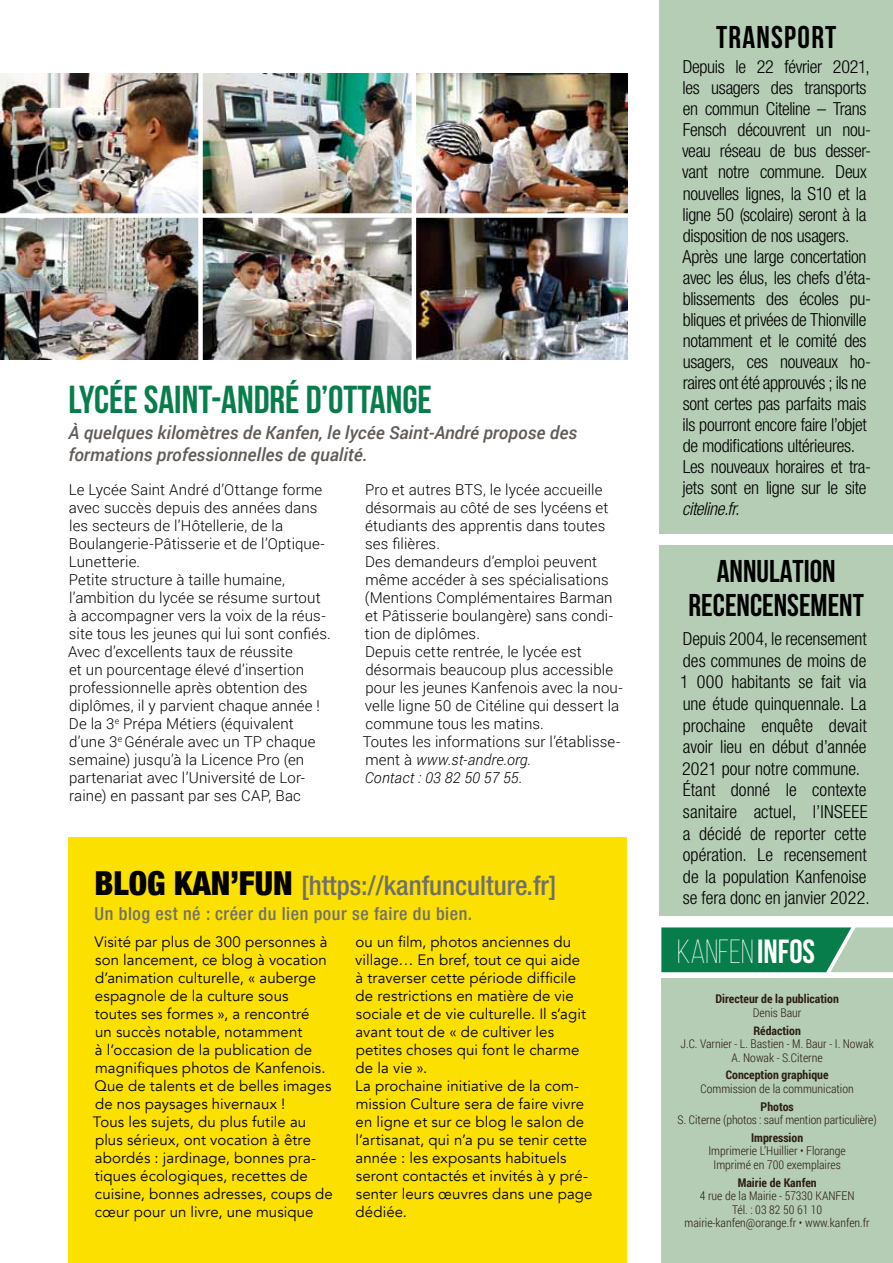
<style>
.page{position:relative;width:893px;height:1263px;background:#fff}
.page>*{position:absolute;margin:0;border:0;box-sizing:border-box;transform-origin:0 0}
.t1{font:700 39px "Bebas Neue";color:#077d4b}
.t2{font:300 33.45px "Bebas Neue";color:#fff}
.t3{font:700 31.5px/33.8px "Bebas Neue";color:#000;text-align:center}
.t4{font:700 31.5px "Bebas Neue";letter-spacing:.04em;color:#000}
.t5{font:500 condensed 27px "Helvetica Neue LT Std";color:#6f6f6f}
.t6{font:300 condensed 18px/21px "Helvetica Neue LT Std";letter-spacing:-.015em;color:#000}
.t7{font:italic 500 18px/22.5px "Roboto";color:#615c58}
.t8{font:500 condensed 18px "Helvetica Neue LT Std";letter-spacing:.03em;color:#6f6f6f}
.t9{font:italic 300 condensed 18px "Helvetica Neue LT Std";letter-spacing:-.02em;color:#000}
.t10{font:300 15px/18px "Roboto";letter-spacing:.01em;color:#000}
.t11{font:15px/18px "Avenir";letter-spacing:.005em;color:#000}
.t12{font:300 12px/13.5px "Roboto Condensed";color:#2d1f13;text-align:center}
.t13{font:700 12px "Roboto Condensed";color:#2d1f13}
.s1{font-style:italic}
.s2{font-family:"Helvetica Neue";font-weight:900;font-size:33px;color:#000}
.s3{font-weight:700}
</style>
<div class="page">
<div style="left:660px;top:545px;width:233px;height:371px;background:#b5cdb5"></div>
<div style="left:660px;top:0;width:233px;height:534px;background:#b5cdb5"></div>
<div style="left:661px;top:978px;width:232px;height:285px;background:#b5cdb5"></div>
<svg style="left:661px;top:927px;width:232px;height:45px;background:#339167"></svg>
<div style="left:68px;top:838px;width:559px;height:425px;background:#fce000"></div>
<img style="left:0;top:74px;width:627px;height:285px">
<div style="left:198px;top:59px;width:5px;height:307px;background:#fff"></div>
<hr style="left:412px;top:59px;width:4px;height:307px;background:#fff">
<div style="left:0;top:213px;width:642px;height:5px;background:#fff"></div>
<h1 class="t1" style="left:68px;top:378px;width:365px">LYCÉE SAINT-ANDRÉ D’OTTANGE</h1>
<p class="t7" style="left:68px;top:420px;width:510px">À quelques kilomètres de Kanfen, le lycée Saint-André propose des formations professionnelles de qualité.</p>
<p class="t10" style="left:68px;top:480px;width:264px">Le Lycée Saint André d’Ottange forme avec succès depuis des années dans les secteurs de l’Hôtellerie, de la Boulangerie-Pâtisserie et de l’Optique-Lunetterie.<br>Petite structure à taille humaine, l’ambition du lycée se résume surtout à accompagner vers la voix de la réus&shy;site tous les jeunes qui lui sont confiés.<br>Avec d’excellents taux de réussite<br>et un pourcentage élevé d’insertion professionnelle après obtention des diplômes, il y parvient chaque année !<br>De la 3<sup>e</sup> Prépa Métiers (équivalent d’une 3<sup>e</sup> Générale avec un TP chaque semaine) jusqu’à la Licence Pro (en partenariat avec l’Université de Lor&shy;raine) en passant par ses CAP, Bac</p>
<p class="t10" style="left:363px;top:480px;width:261px">Pro et autres BTS, le lycée accueille désormais au côté de ses lycéens et étudiants des apprentis dans toutes ses filières.<br>Des demandeurs d’emploi peuvent même accéder à ses spécialisations (Mentions Complémentaires Barman et Pâtisserie boulangère) sans condi&shy;tion de diplômes.<br>Depuis cette rentrée, le lycée est désormais beaucoup plus accessible pour les jeunes Kanfenois avec la nou&shy;velle ligne 50 de Citéline qui dessert la commune tous les matins.<br>Toutes les informations sur l’établisse&shy;ment à <span class="s1">www.st-andre.org.<br>Contact : 03 82 50 57 55.</span></p>
<h3 class="t5" style="left:95px;top:869px;width:463px"><span class="s2">BLOG KAN’FUN</span> [https://kanfunculture.fr]</h3>
<p class="t8" style="left:95px;top:903px;width:379px">Un blog est né : créer du lien pour se faire du bien.</p>
<p class="t11" style="left:93px;top:933px;width:242px">Visité par plus de 300 personnes à son lancement, ce blog à vocation d’animation culturelle, « auberge espagnole de la culture sous<br>toutes ses formes », a rencontré<br>un succès notable, notamment<br>à l’occasion de la publication de magnifiques photos de Kanfenois.<br>Que de talents et de belles images de nos paysages hivernaux !<br>Tous les sujets, du plus futile au plus sérieux, ont vocation à être abordés : jardinage, bonnes pra&shy;tiques écologiques, recettes de cuisine, bonnes adresses, coups de cœur pour un livre, une musique</p>
<p class="t11" style="left:355px;top:933px;width:239px">ou un film, photos anciennes du village… En bref, tout ce qui aide<br>à traverser cette période difficile de restrictions en matière de vie sociale et de vie culturelle. Il s’agit avant tout de « de cultiver les petites choses qui font le charme de la vie ».<br>La prochaine initiative de la com&shy;mission Culture sera de faire vivre en ligne et sur ce blog le salon de l’artisanat, qui n’a pu se tenir cette année : les exposants habituels seront contactés et invités à y pré&shy;senter leurs œuvres dans une page dédiée.</p>
<h3 class="t4" style="left:716px;top:20px;width:121px">TRANSPORT</h3>
<p class="t6" style="left:682px;top:56px;width:191px">Depuis le 22 février 2021, les usagers des transports en commun Citeline – Trans<br>Fensch découvrent un nou&shy;veau réseau de bus desser&shy;vant notre commune. Deux nouvelles lignes, la S10 et la ligne 50 (scolaire) seront à la disposition de nos usagers.<br>Après une large concertation avec les élus, les chefs d’éta&shy;blissements des écoles pu&shy;bliques et privées de Thionville notamment et le comité des usagers, ces nouveaux ho&shy;raires ont été approuvés ; ils ne sont certes pas parfaits mais ils pourront encore faire l’objet de modifications ultérieures.<br>Les nouveaux horaires et tra&shy;jets sont en ligne sur le site</p>
<p class="t9" style="left:682px;top:498px;width:59px">citeline.fr.</p>
<h3 class="t3" style="left:689px;top:554px;width:176px">ANNULATION<br>RECENCENSEMENT</h3>
<p class="t6" style="left:680px;top:628px;width:191px;line-height:21.6px">Depuis 2004, le recensement des communes de moins de<br>1 000 habitants se fait via une étude quinquennale. La prochaine enquête devait avoir lieu en début d’année<br>2021 pour notre commune.<br>Étant donné le contexte sanitaire actuel, l’INSEEE a décidé de reporter cette opération. Le recensement de la population Kanfenoise se fera donc en janvier 2022.</p>
<h2 class="t2" style="left:677px;top:933px;width:139px">KANFEN<span class="s3">INFOS</span></h2>
<p class="t13" style="left:715px;top:991px;width:125px">Directeur de la publication</p>
<p class="t12" style="left:753px;top:1005px;width:50px">Denis Baur</p>
<p class="t13" style="left:753px;top:1022px;width:49px">Rédaction</p>
<p class="t12" style="left:680px;top:1037px;width:195px">J.C. Varnier - L. Bastien - M. Baur - I. Nowak<br>A. Nowak - S.Citerne</p>
<p class="t13" style="left:726px;top:1067px;width:104px">Conception graphique</p>
<p class="t12" style="left:701px;top:1081px;width:155px">Commission de la communication</p>
<p class="t13" style="left:761px;top:1098px;width:35px">Photos</p>
<p class="t12" style="left:678px;top:1113px;width:201px">S. Citerne (photos : sauf mention particulière)</p>
<p class="t13" style="left:751px;top:1129px;width:53px">Impression</p>
<p class="t12" style="left:708px;top:1144px;width:139px">Imprimerie L’Huillier • Florange<br>Imprimé en 700 exemplaires</p>
<p class="t13" style="left:738px;top:1174px;width:80px">Mairie de Kanfen</p>
<p class="t12" style="left:684px;top:1189px;width:187px">4 rue de la Mairie - 57330 KANFEN<br>Tél. : 03 82 50 61 10 mairie-kanfen@orange.fr • www.kanfen.fr</p>
</div>
